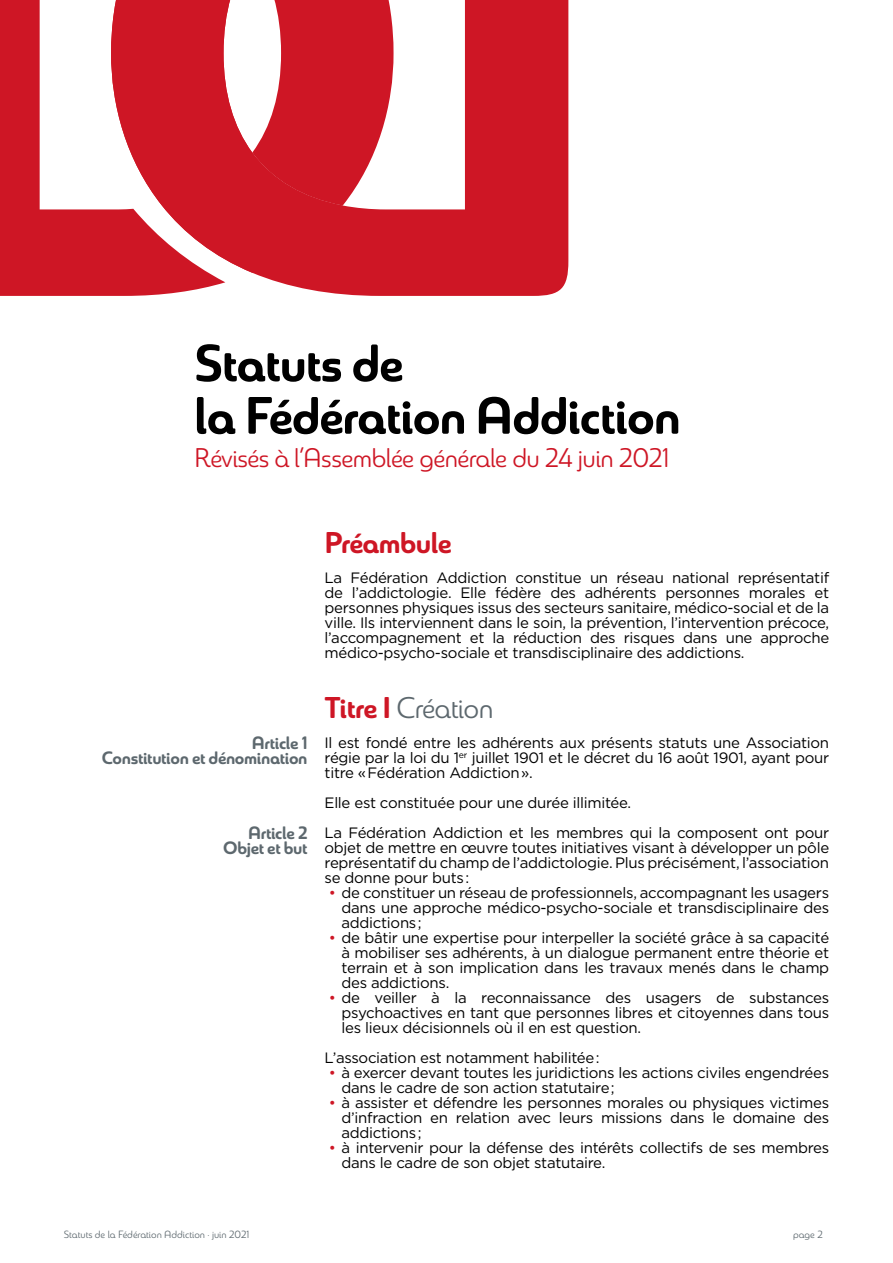
<style>
.page{position:relative;width:893px;height:1263px;background:#fff}
.page>*{position:absolute;margin:0;border:0;box-sizing:border-box;transform-origin:0 0}
.t1{font:52.5px/52.5px "Sangli Nor Bol";letter-spacing:-.02em;color:#000}
.t2{font:30px "Sangli Nor Reg";letter-spacing:-.02em;color:#5d686e}
.t3{font:30px "Sangli Nor Bol";letter-spacing:-.02em;color:#ce1625}
.t4{font:27px "Sangli Nor Reg";letter-spacing:-.02em;color:#ce1625}
.t5{font:18px/15px "Sangli Nor Bol";letter-spacing:-.02em;color:#5d686e;text-align:right}
.t6{font:15px/15px "Gotham";letter-spacing:-.02em;color:#000;text-align:justify}
.t7{font:10.5px "Sangli Nor Reg";color:#5d686e}
.s1{font-family:"Sangli Nor Bol";color:#ce1625}
.s2{color:#ce1625}
</style>
<div class="page">
<svg style="left:394px;top:0;width:174px;height:296px;fill:#ce1625"></svg>
<svg style="left:0;top:0;width:394px;height:296px;fill:#ce1625"></svg>
<svg style="left:111px;top:0;width:232px;height:273px;fill:#ce1625"></svg>
<h1 class="t1" style="left:194px;top:338px;width:488px">Statuts de<br>la Fédération Addiction</h1>
<h3 class="t4" style="left:194px;top:442px;width:477px">Révisés à l’Assemblée générale du 24 juin 2021</h3>
<p class="t5" style="left:102px;top:735px;width:207px">Article 1<br>Constitution et dénomination</p>
<p class="t5" style="left:223px;top:825px;width:86px">Article 2<br>Objet et but</p>
<h2 class="t3" style="left:325px;top:525px;width:129px">Préambule</h2>
<p class="t6" style="left:325px;top:570px;width:506px">La Fédération Addiction constitue un réseau national représentatif de l’addictologie. Elle fédère des adhérents personnes morales et personnes physiques issus des secteurs sanitaire, médico-social et de la ville. Ils interviennent dans le soin, la prévention, l’intervention précoce, l’accompagnement et la réduction des risques dans une approche médico-psycho-sociale et transdisciplinaire des addictions.</p>
<h2 class="t2" style="left:325px;top:691px;width:171px"><span class="s1">Titre I</span> Création</h2>
<p class="t6" style="left:325px;top:735px;width:506px">Il est fondé entre les adhérents aux présents statuts une Association régie par la loi du 1<sup>er</sup> juillet 1901 et le décret du 16 août 1901, ayant pour titre « Fédération Addiction ».</p>
<p class="t6" style="left:325px;top:787px;width:506px;line-height:30px">Elle est constituée pour une durée illimitée.<br>La Fédération Addiction et les membres qui la composent ont pour</p>
<p class="t6" style="left:325px;top:840px;width:506px">objet de mettre en œuvre toutes initiatives visant à développer un pôle représentatif du champ de l’addictologie. Plus précisément, l’association se donne pour buts :</p>
<p class="t6" style="left:342px;top:885px;width:489px;text-indent:-13px"><span class="s2">•</span> de constituer un réseau de professionnels, accompagnant les usagers dans une approche médico-psycho-sociale et transdisciplinaire des addictions ;</p>
<p class="t6" style="left:342px;top:930px;width:489px;text-indent:-13px"><span class="s2">•</span> de bâtir une expertise pour interpeller la société grâce à sa capacité à mobiliser ses adhérents, à un dialogue permanent entre théorie et terrain et à son implication dans les travaux menés dans le champ des addictions.</p>
<p class="t6" style="left:342px;top:990px;width:489px;text-indent:-13px"><span class="s2">•</span> de veiller à la reconnaissance des usagers de substances psychoactives en tant que personnes libres et citoyennes dans tous les lieux décisionnels où il en est question.</p>
<p class="t6" style="left:325px;top:1050px;width:277px">L’association est notamment habilitée :</p>
<p class="t6" style="left:342px;top:1065px;width:489px;text-indent:-13px"><span class="s2">•</span> à exercer devant toutes les juridictions les actions civiles engendrées dans le cadre de son action statutaire ;</p>
<p class="t6" style="left:342px;top:1095px;width:489px;text-indent:-13px"><span class="s2">•</span> à assister et défendre les personnes morales ou physiques victimes d’infraction en relation avec leurs missions dans le domaine des addictions ;</p>
<p class="t6" style="left:342px;top:1140px;width:489px;text-indent:-13px"><span class="s2">•</span> à intervenir pour la défense des intérêts collectifs de ses membres dans le cadre de son objet statutaire.</p>
<p class="t7" style="left:64px;top:1228px;width:187px">Statuts de la Fédération Addiction · juin 2021</p>
<p class="t7" style="left:793px;top:1228px;width:31px">page 2</p>
</div>
